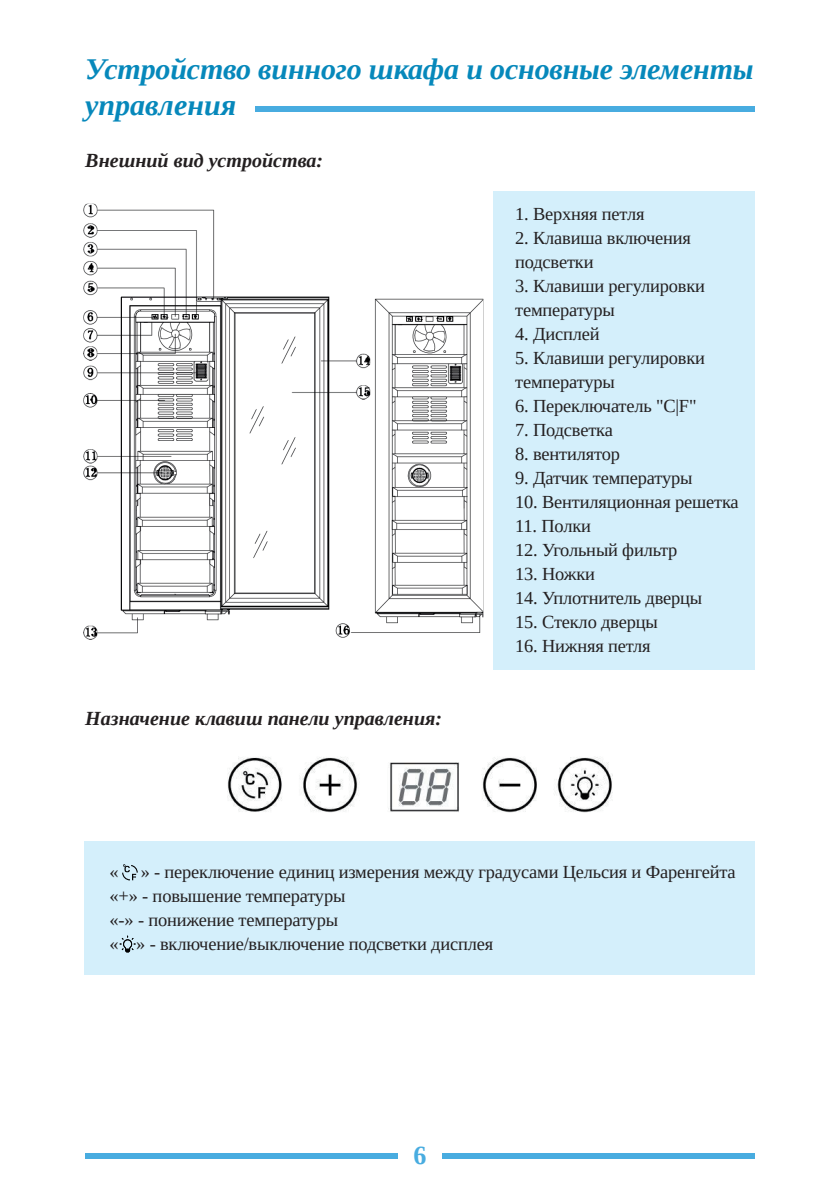
<style>
.page{position:relative;width:840px;height:1191px;background:#fff}
.page>*{position:absolute;margin:0;border:0;box-sizing:border-box;transform-origin:0 0}
.t1{font:italic 700 30px/36px "Liberation Serif";letter-spacing:-.005em;color:#0688bb}
.t2{font:700 26px "Liberation Serif";color:#48ace0}
.t3{font:italic 700 20px "Liberation Serif";color:#231f20}
.t4{font:18.4px/24px "Liberation Serif";letter-spacing:-.01em;color:#231f20}
</style>
<div class="page">
<div style="left:85px;top:1152px;width:312px;height:6px;background:#48ace0"></div>
<div style="left:442px;top:1152px;width:312px;height:6px;background:#48ace0"></div>
<div style="left:493px;top:191px;width:261px;height:478px;background:#d4effb"></div>
<div style="left:85px;top:841px;width:669px;height:133px;background:#d4effb"></div>
<div style="left:255px;top:106px;width:499px;height:6px;background:#48ace0"></div>
<img style="left:227px;top:757px;width:385px;height:56px">
<img style="left:83px;top:204px;width:249px;height:436px">
<img style="left:332px;top:298px;width:151px;height:340px">
<svg style="left:119px;top:935px;width:16px;height:17px"></svg>
<svg style="left:122px;top:864px;width:16px;height:16px"></svg>
<h1 class="t1" style="left:85px;top:51px;width:669px">Устройство винного шкафа и основные элементы управления</h1>
<p class="t3" style="left:85px;top:148px;width:239px">Внешний вид устройства:</p>
<p class="t3" style="left:85px;top:705px;width:358px">Назначение клавиш панели управления:</p>
<p class="t4" style="left:515px;top:201px;width:131px">1. Верхняя петля</p>
<p class="t4" style="left:515px;top:225px;width:177px">2. Клавиша включения подсветки</p>
<p class="t4" style="left:515px;top:273px;width:191px">3. Клавиши регулировки температуры</p>
<p class="t4" style="left:515px;top:321px;width:86px">4. Дисплей</p>
<p class="t4" style="left:515px;top:345px;width:191px">5. Клавиши регулировки температуры</p>
<p class="t4" style="left:515px;top:393px;width:183px">6. Переключатель "C|F"</p>
<p class="t4" style="left:515px;top:417px;width:99px">7. Подсветка</p>
<p class="t4" style="left:515px;top:441px;width:106px">8. вентилятор</p>
<p class="t4" style="left:515px;top:465px;width:178px">9. Датчик температуры</p>
<p class="t4" style="left:515px;top:489px;width:225px">10. Вентиляционная решетка</p>
<p class="t4" style="left:515px;top:513px;width:77px">11. Полки</p>
<p class="t4" style="left:515px;top:537px;width:164px">12. Угольный фильтр</p>
<p class="t4" style="left:515px;top:561px;width:81px">13. Ножки</p>
<p class="t4" style="left:515px;top:585px;width:188px">14. Уплотнитель дверцы</p>
<p class="t4" style="left:515px;top:609px;width:144px">15. Стекло дверцы</p>
<p class="t4" style="left:515px;top:633px;width:137px">16. Нижняя петля</p>
<p class="t4" style="left:109px;top:859px;width:627px">« » - переключение единиц измерения между градусами Цельсия и Фаренгейта «+» - повышение температуры<br>«-» - понижение температуры<br>« » - включение/выключение подсветки дисплея</p>
<h2 class="t2" style="left:413px;top:1138px;width:14px">6</h2>
</div>
